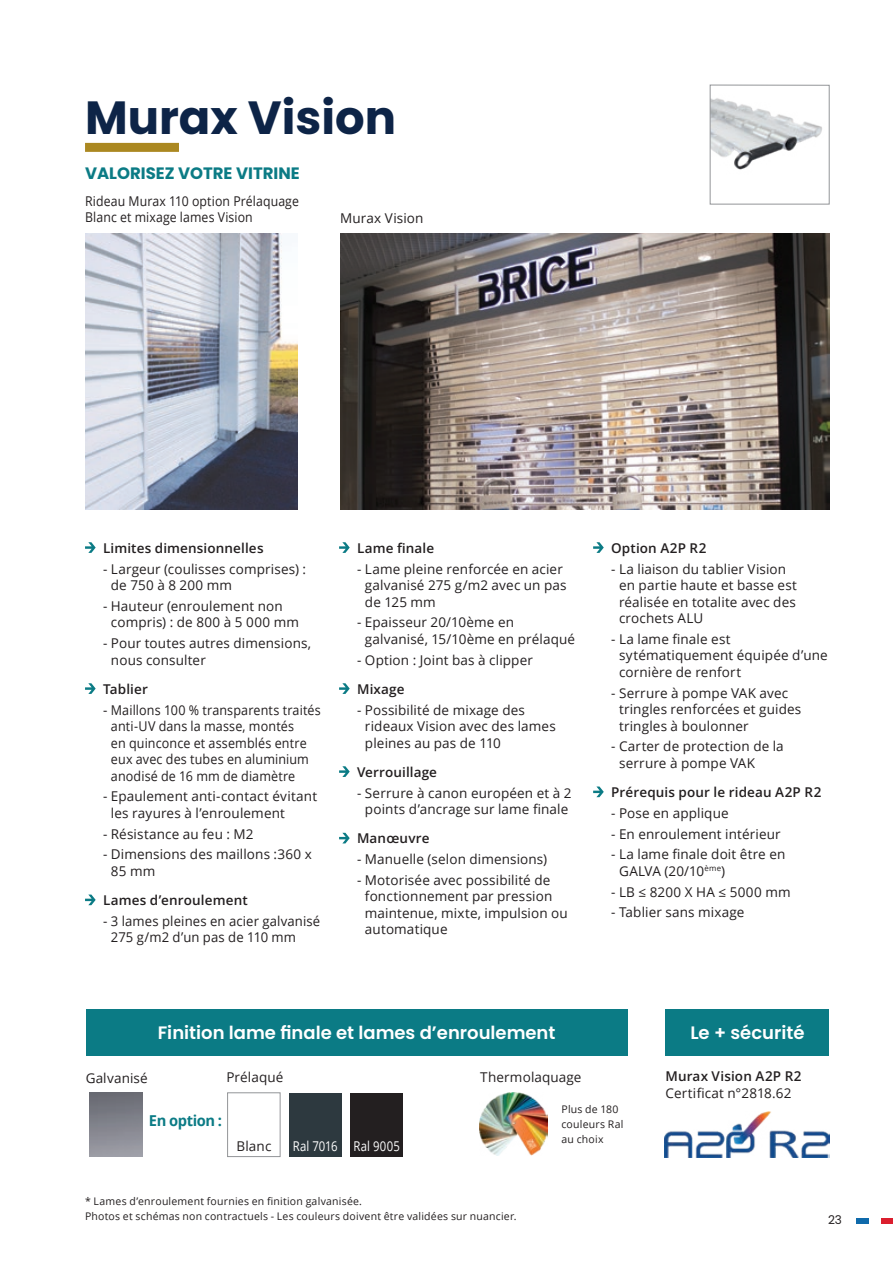
<style>
.page{position:relative;width:893px;height:1263px;background:#fff}
.page>*{position:absolute;margin:0;border:0;box-sizing:border-box;transform-origin:0 0}
.t1{font:700 46.5px "Poppins";color:#0d2447}
.t2{font:600 18px "Poppins";color:#fff}
.t3{font:700 16.5px "Poppins";color:#0b7b85}
.t4{font:700 15px "Open Sans";letter-spacing:-.03em;color:#0b7b85}
.t5{font:13.5px/16.5px "Open Sans";letter-spacing:.01em;color:#231f20}
.t6{font:600 13.5px "Open Sans";letter-spacing:.01em;color:#231f20}
.t7{font:13.5px/16.5px "Open Sans";letter-spacing:.01em;color:#231f20;scale:.91 1}
.t8{font:13.5px "Open Sans";letter-spacing:.01em;color:#fff;scale:.84 1}
.t9{font:12px "Poppins";color:#231f20}
.t10{font:10.5px/15px "Open Sans";letter-spacing:.02em;color:#231f20}
</style>
<div class="page">
<div style="left:881px;top:1218px;width:12px;height:6px;background:#db1e2e"></div>
<div style="left:856px;top:1218px;width:12px;height:6px;background:#0f6aab"></div>
<img style="left:480px;top:1092px;width:67px;height:63px">
<img style="left:90px;top:1093px;width:53px;height:63px">
<div style="left:86px;top:1010px;width:542px;height:46px;background:#0b7b85"></div>
<div style="left:665px;top:1010px;width:164px;height:46px;background:#0b7b85"></div>
<img style="left:665px;top:1112px;width:164px;height:45px">
<svg style="left:85px;top:542px;width:11px;height:11px"></svg>
<svg style="left:85px;top:683px;width:11px;height:11px"></svg>
<svg style="left:85px;top:894px;width:11px;height:11px"></svg>
<svg style="left:339px;top:542px;width:11px;height:11px"></svg>
<svg style="left:339px;top:683px;width:11px;height:11px"></svg>
<svg style="left:339px;top:766px;width:11px;height:11px"></svg>
<svg style="left:339px;top:833px;width:11px;height:10px"></svg>
<svg style="left:593px;top:542px;width:11px;height:11px"></svg>
<svg style="left:593px;top:786px;width:11px;height:11px"></svg>
<div style="left:85px;top:143px;width:94px;height:9px;background:#ab8821"></div>
<img style="left:712px;top:98px;width:110px;height:72px">
<div style="left:710px;top:85px;width:119px;height:119px;border:1px solid #939598"></div>
<img style="left:340px;top:234px;width:489px;height:275px">
<img style="left:85px;top:234px;width:213px;height:275px">
<div style="left:289px;top:1093px;width:53px;height:64px;background:#2d393f"></div>
<div style="left:350px;top:1093px;width:53px;height:64px;background:#231f20"></div>
<div style="left:227px;top:1092px;width:53px;height:65px;background:#fff;border:1px solid #939598"></div>
<h1 class="t1" style="left:85px;top:91px;width:312px">Murax Vision</h1>
<p class="t3" style="left:85px;top:164px;width:216px">VALORISEZ VOTRE VITRINE</p>
<p class="t7" style="left:85px;top:192px;width:237px">Rideau Murax 110 option Prélaquage<br>Blanc et mixage lames Vision</p>
<p class="t5" style="left:340px;top:209px;width:85px">Murax Vision</p>
<p class="t6" style="left:103px;top:539px;width:162px">Limites dimensionnelles</p>
<p class="t5" style="left:111px;top:560px;width:197px;text-indent:-8px">- Largeur (coulisses comprises) : de 750 à 8 200 mm</p>
<p class="t5" style="left:111px;top:597px;width:190px;text-indent:-8px">- Hauteur (enroulement non compris) : de 800 à 5 000 mm</p>
<p class="t5" style="left:111px;top:635px;width:202px;text-indent:-8px">- Pour toutes autres dimensions, nous consulter</p>
<p class="t6" style="left:103px;top:680px;width:46px">Tablier</p>
<p class="t5" style="left:111px;top:701px;width:211px;text-indent:-8px">- Maillons 100 % transparents traités anti-UV dans la masse, montés<br>en quinconce et assemblés entre eux avec des tubes en aluminium anodisé de 16 mm de diamètre</p>
<p class="t5" style="left:111px;top:788px;width:208px;text-indent:-8px">- Epaulement anti-contact évitant les rayures à l’enroulement</p>
<p class="t5" style="left:103px;top:825px;width:152px">- Résistance au feu : M2</p>
<p class="t5" style="left:111px;top:846px;width:202px;text-indent:-8px">- Dimensions des maillons :360 x<br>85 mm</p>
<p class="t6" style="left:103px;top:891px;width:146px">Lames d’enroulement</p>
<p class="t5" style="left:111px;top:912px;width:211px;text-indent:-8px">- 3 lames pleines en acier galvanisé<br>275 g/m2 d’un pas de 110 mm</p>
<p class="t6" style="left:357px;top:539px;width:79px">Lame finale</p>
<p class="t5" style="left:365px;top:560px;width:203px;text-indent:-8px">- Lame pleine renforcée en acier galvanisé 275 g/m2 avec un pas de 125 mm</p>
<p class="t5" style="left:365px;top:614px;width:212px;text-indent:-8px">- Epaisseur 20/10ème en galvanisé, 15/10ème en prélaqué</p>
<p class="t5" style="left:357px;top:651px;width:177px">- Option : Joint bas à clipper</p>
<p class="t6" style="left:357px;top:680px;width:49px">Mixage</p>
<p class="t5" style="left:365px;top:701px;width:192px;text-indent:-8px">- Possibilité de mixage des rideaux Vision avec des lames pleines au pas de 110</p>
<p class="t6" style="left:357px;top:763px;width:81px">Verrouillage</p>
<p class="t5" style="left:357px;top:784px;width:216px;text-align:center">- Serrure à canon européen et à 2 points d’ancrage sur lame finale</p>
<p class="t6" style="left:357px;top:829px;width:74px">Manœuvre</p>
<p class="t5" style="left:357px;top:851px;width:192px">- Manuelle (selon dimensions)</p>
<p class="t5" style="left:365px;top:871px;width:204px;text-indent:-8px">- Motorisée avec possibilité de fonctionnement par pression maintenue, mixte, impulsion ou automatique</p>
<p class="t6" style="left:611px;top:539px;width:97px">Option A2P R2</p>
<p class="t5" style="left:619px;top:560px;width:180px;text-indent:-8px">- La liaison du tablier Vision en partie haute et basse est réalisée en totalite avec des crochets ALU</p>
<p class="t5" style="left:619px;top:630px;width:210px;text-indent:-8px">- La lame finale est sytématiquement équipée d’une cornière de renfort</p>
<p class="t5" style="left:619px;top:684px;width:184px;text-indent:-8px">- Serrure à pompe VAK avec tringles renforcées et guides tringles à boulonner</p>
<p class="t5" style="left:619px;top:738px;width:166px;text-indent:-8px">- Carter de protection de la serrure à pompe VAK</p>
<p class="t6" style="left:611px;top:783px;width:212px">Prérequis pour le rideau A2P R2</p>
<p class="t5" style="left:611px;top:804px;width:119px">- Pose en applique</p>
<p class="t5" style="left:611px;top:825px;width:171px">- En enroulement intérieur</p>
<p class="t5" style="left:619px;top:846px;width:168px;text-indent:-8px">- La lame finale doit être en<br>GALVA (20/10<sup>ème</sup>)</p>
<p class="t5" style="left:611px;top:883px;width:181px">- LB ≤ 8200 X HA ≤ 5000 mm</p>
<p class="t5" style="left:611px;top:904px;width:135px">- Tablier sans mixage</p>
<h2 class="t2" style="left:158px;top:1022px;width:399px">Finition lame finale et lames d’enroulement</h2>
<h2 class="t2" style="left:690px;top:1022px;width:116px">Le + sécurité</h2>
<p class="t6" style="left:665px;top:1067px;width:138px">Murax Vision A2P R2</p>
<p class="t5" style="left:665px;top:1084px;width:128px">Certificat n°2818.62</p>
<p class="t5" style="left:86px;top:1069px;width:64px">Galvanisé</p>
<p class="t5" style="left:480px;top:1068px;width:103px">Thermolaquage</p>
<p class="t5" style="left:226px;top:1068px;width:59px">Prélaqué</p>
<p class="t4" style="left:149px;top:1110px;width:75px">En option :</p>
<p class="t5" style="left:236px;top:1138px;width:36px">Blanc</p>
<p class="t8" style="left:293px;top:1137px;width:129px">Ral 7016 Ral 9005</p>
<p class="t10" style="left:85px;top:1194px;width:433px">* Lames d’enroulement fournies en finition galvanisée.<br>Photos et schémas non contractuels - Les couleurs doivent être validées sur nuancier.</p>
<p class="t10" style="left:561px;top:1102px;width:63px">Plus de 180 couleurs Ral au choix</p>
<p class="t9" style="left:828px;top:1213px;width:15px">23</p>
</div>
